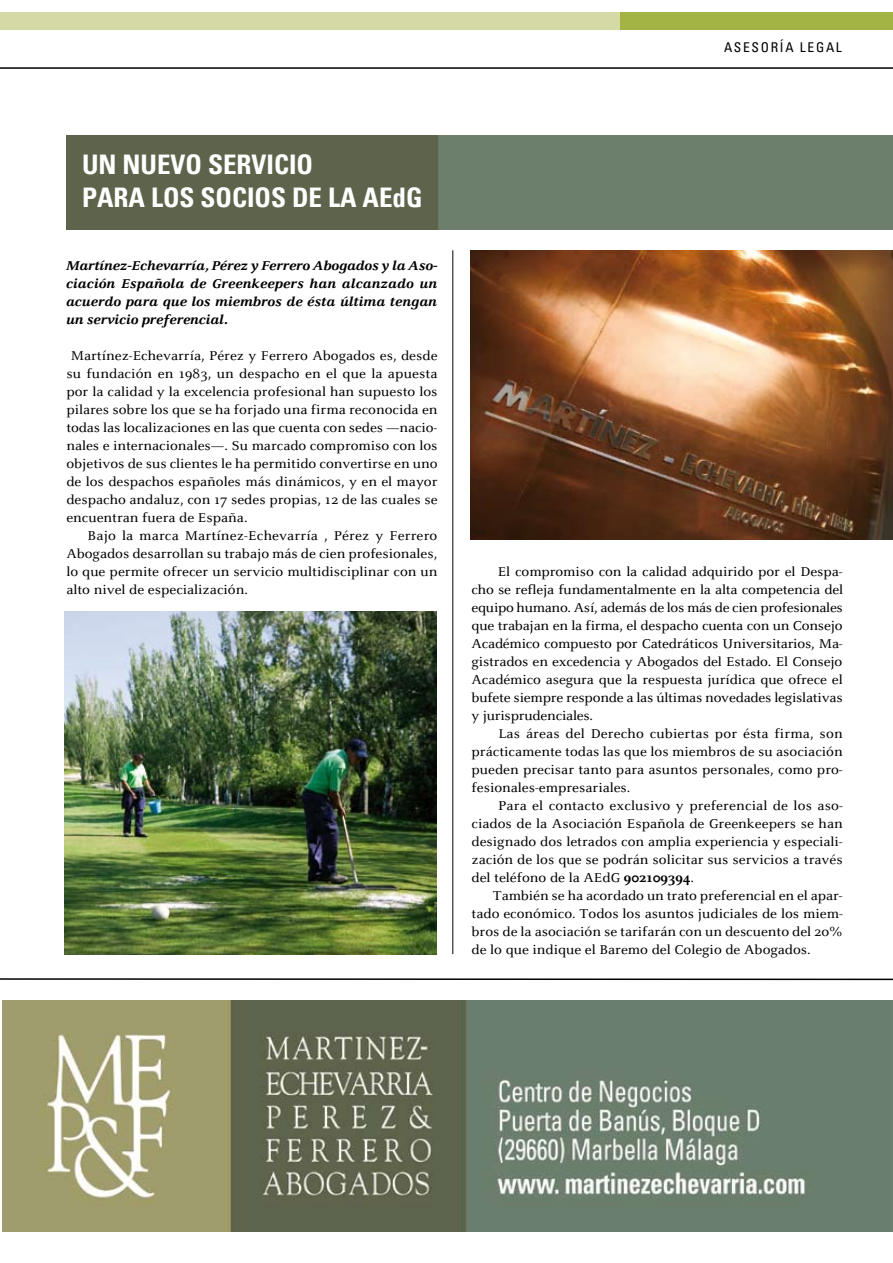
<style>
.page{position:relative;width:893px;height:1263px;background:#fff}
.page>*{position:absolute;margin:0;border:0;box-sizing:border-box;transform-origin:0 0}
.t1{font:700 condensed 27px/32.4px "Univers LT Std";color:#fff}
.t2{font:13.5px/18px "Celeste ST";color:#000;text-align:justify}
.t3{font:italic 700 13.5px/18px "Celeste ST";letter-spacing:-.01em;color:#000;text-align:justify}
.t4{font:condensed 13.5px "Univers LT Std";letter-spacing:.125em;color:#000}
.s1{font-weight:700}
</style>
<div class="page">
<img style="left:736px;top:1231px;width:92px;height:1px">
<div style="left:0;top:13px;width:893px;height:17px;background:#d4d9a5"></div>
<div style="left:621px;top:13px;width:272px;height:17px;background:#a4b444"></div>
<hr style="left:0;top:67px;width:893px;height:2px;background:#000">
<hr style="left:453px;top:250px;width:1px;height:704px;background:#000">
<img style="left:3px;top:1001px;width:890px;height:230px">
<img style="left:66px;top:135px;width:827px;height:95px">
<img style="left:65px;top:611px;width:371px;height:343px">
<img style="left:471px;top:250px;width:422px;height:289px">
<svg style="left:0;top:978px;width:893px;height:3px"></svg>
<p class="t4" style="left:724px;top:39px;width:119px">ASESORÍA LEGAL</p>
<h1 class="t1" style="left:82px;top:148px;width:342px">UN NUEVO SERVICIO<br>PARA LOS SOCIOS DE la AEdG</h1>
<p class="t3" style="left:66px;top:257px;width:373px">Martínez-Echevarría, Pérez y Ferrero Abogados y la Aso&shy;ciación Española de Greenkeepers han alcanzado un acuerdo para que los miembros de ésta última tengan un servicio preferencial.</p>
<p class="t2" style="left:66px;top:347px;width:373px;text-indent:4px">Martínez-Echevarría, Pérez y Ferrero Abogados es, desde su fundación en 1983, un despacho en el que la apuesta por la calidad y la excelencia profesional han supuesto los pilares sobre los que se ha forjado una firma reconocida en todas las localizaciones en las que cuenta con sedes —nacio&shy;nales e internacionales—. Su marcado compromiso con los objetivos de sus clientes le ha permitido convertirse en uno de los despachos españoles más dinámicos, y en el mayor despacho andaluz, con 17 sedes propias, 12 de las cuales se encuentran fuera de España.</p>
<p class="t2" style="left:66px;top:527px;width:373px;text-indent:21px">Bajo la marca Martínez-Echevarría , Pérez y Ferrero Abogados desarrollan su trabajo más de cien profesionales, lo que permite ofrecer un servicio multidisciplinar con un alto nivel de especialización.</p>
<p class="t2" style="left:472px;top:563px;width:373px;text-indent:26px">El compromiso con la calidad adquirido por el Despa&shy;cho se refleja fundamentalmente en la alta competencia del equipo humano. Así, además de los más de cien profesionales que trabajan en la firma, el despacho cuenta con un Consejo Académico compuesto por Catedráticos Universitarios, Ma&shy;gistrados en excedencia y Abogados del Estado. El Consejo Académico asegura que la respuesta jurídica que ofrece el bufete siempre responde a las últimas novedades legislativas y jurisprudenciales.</p>
<p class="t2" style="left:472px;top:725px;width:373px;text-indent:27px">Las áreas del Derecho cubiertas por ésta firma, son prácticamente todas las que los miembros de su asociación pueden precisar tanto para asuntos personales, como pro&shy;fesionales-empresariales.</p>
<p class="t2" style="left:472px;top:797px;width:373px;text-indent:27px">Para el contacto exclusivo y preferencial de los aso&shy;ciados de la Asociación Española de Greenkeepers se han designado dos letrados con amplia experiencia y especiali&shy;zación de los que se podrán solicitar sus servicios a través del teléfono de la AEdG <span class="s1">902109394</span>.</p>
<p class="t2" style="left:472px;top:887px;width:373px;text-indent:21px">También se ha acordado un trato preferencial en el apar&shy;tado económico. Todos los asuntos judiciales de los miem&shy;bros de la asociación se tarifarán con un descuento del 2o% de lo que indique el Baremo del Colegio de Abogados.</p>
</div>
